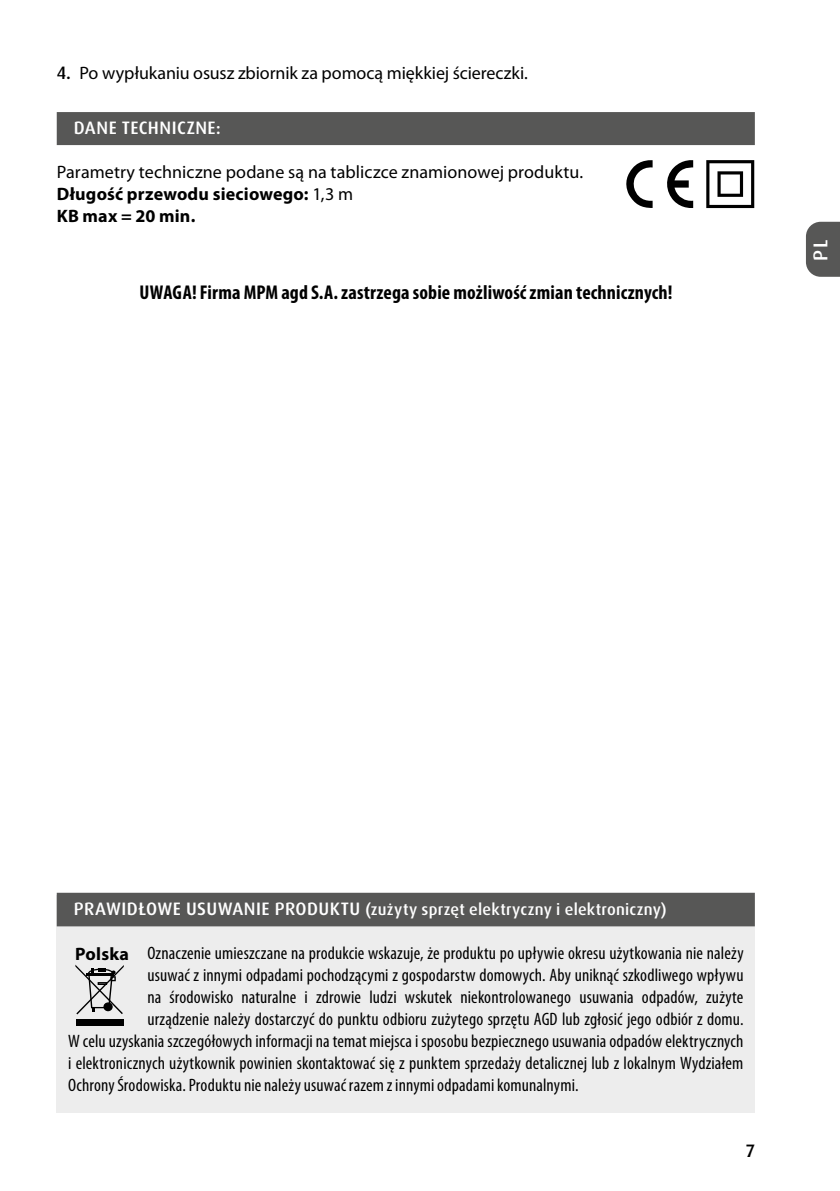
<style>
.page{position:relative;width:840px;height:1191px;background:#fff}
.page>*{position:absolute;margin:0;border:0;box-sizing:border-box;transform-origin:0 0}
.t1{font:700 condensed 20px "Myriad Pro";letter-spacing:.005em;color:#000}
.t2{font:500 20px "Dax Pro";color:#fff}
.t3{font:condensed 18px "Myriad Pro";letter-spacing:.01em;color:#000}
.t4{font:18px/22px "Myriad Pro";color:#000}
.t5{font:500 18px "Dax Pro";letter-spacing:.025em;color:#fff}
.t6{font:500 18px "Dax Pro";color:#000}
.t7{font:500 16px "Dax Pro";letter-spacing:.015em;color:#fff}
.s1{font-family:"Dax Pro";font-weight:500}
.s2{font-weight:700}
.s3{font-size:18px}
.s4{font-weight:700;font-stretch:normal}
</style>
<div class="page">
<svg style="left:806px;top:222px;width:33px;height:55px;background:#5f5f5e"></svg>
<div style="left:57px;top:112px;width:697px;height:33px;background:#575756"></div>
<svg style="left:706px;top:160px;width:47px;height:48px"></svg>
<svg style="left:626px;top:160px;width:26px;height:48px"></svg>
<svg style="left:667px;top:160px;width:25px;height:48px"></svg>
<div style="left:57px;top:895px;width:697px;height:218px;background:#ededed"></div>
<div style="left:57px;top:892px;width:697px;height:34px;background:#575756"></div>
<svg style="left:75px;top:964px;width:49px;height:50px"></svg>
<div style="left:76px;top:1018px;width:47px;height:7px;background:#000"></div>
<p class="t4" style="left:57px;top:62px;width:472px"><span class="s1">4.</span> Po wypłukaniu osusz zbiornik za pomocą miękkiej ściereczki.</p>
<p class="t5" style="left:74px;top:116px;width:148px">DANE TECHNICZNE:</p>
<p class="t4" style="left:57px;top:161px;width:527px">Parametry techniczne podane są na tabliczce znamionowej produktu.<br><span class="s2">Długość przewodu sieciowego:</span> 1,3 m<br><span class="s2">KB max = 20 min.</span></p>
<p class="t1" style="left:139px;top:281px;width:534px">UWAGA! Firma MPM agd S.A. zastrzega sobie możliwość zmian technicznych!</p>
<p class="t2" style="left:807px;top:261px;width:23px;rotate:-90deg">PL</p>
<p class="t7" style="left:74px;top:899px;width:594px"><span class="s3">PRAWIDŁOWE USUWANIE PRODUKTU</span> (zużyty sprzęt elektryczny i elektroniczny)</p>
<p class="t3" style="left:75px;top:943px;width:669px"><span class="s4">Polska</span> Oznaczenie umieszczane na produkcie wskazuje, że produktu po upływie okresu użytkowania nie należy</p>
<p class="t3" style="left:147px;top:965px;width:597px">usuwać z innymi odpadami pochodzącymi z gospodarstw domowych. Aby uniknąć szkodliwego wpływu</p>
<p class="t3" style="left:147px;top:987px;width:597px">na środowisko naturalne i zdrowie ludzi wskutek niekontrolowanego usuwania odpadów, zużyte</p>
<p class="t3" style="left:147px;top:1009px;width:597px">urządzenie należy dostarczyć do punktu odbioru zużytego sprzętu AGD lub zgłosić jego odbiór z domu.</p>
<p class="t3" style="left:68px;top:1031px;width:676px">W celu uzyskania szczegółowych informacji na temat miejsca i sposobu bezpiecznego usuwania odpadów elektrycznych</p>
<p class="t3" style="left:68px;top:1053px;width:676px">i elektronicznych użytkownik powinien skontaktować się z punktem sprzedaży detalicznej lub z lokalnym Wydziałem</p>
<p class="t3" style="left:68px;top:1075px;width:511px">Ochrony Środowiska. Produktu nie należy usuwać razem z innymi odpadami komunalnymi.</p>
<p class="t6" style="left:745px;top:1139px;width:10px">7</p>
</div>
